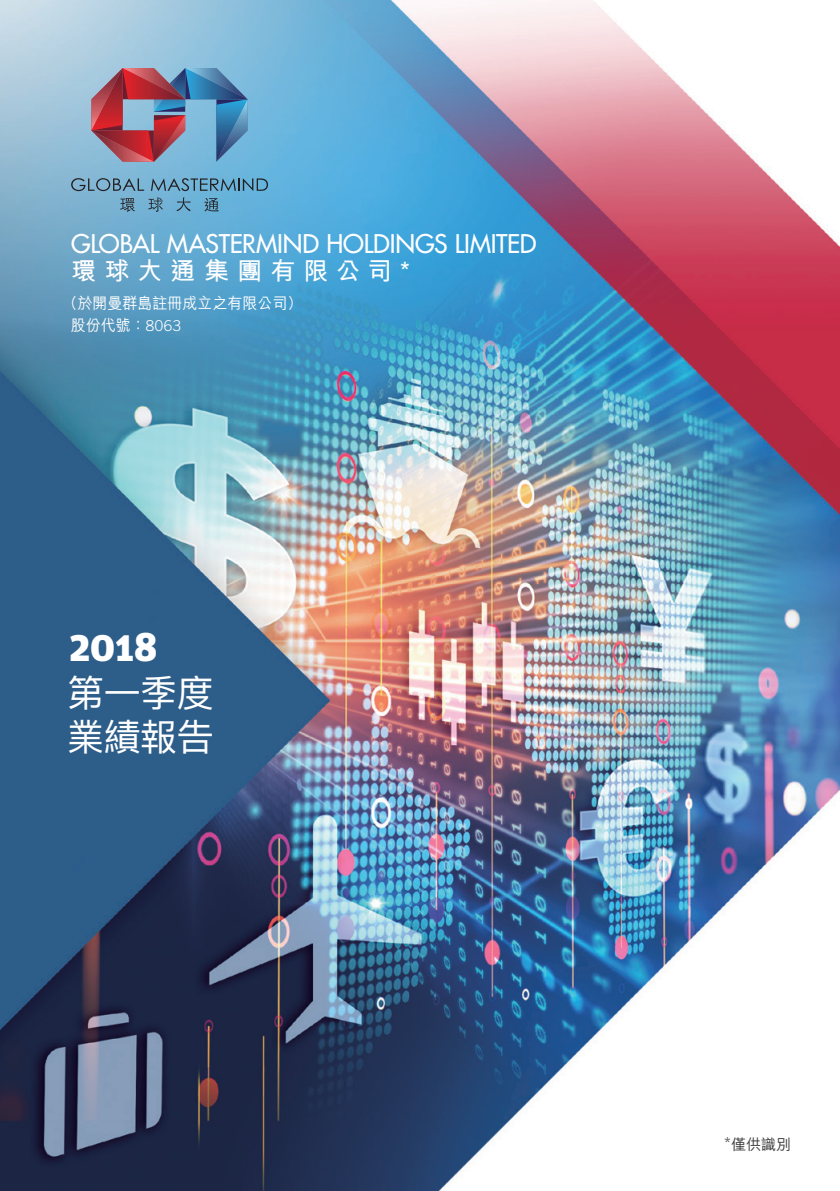
<style>
.page{position:relative;width:840px;height:1191px;background:#fff}
.page>*{position:absolute;margin:0;border:0;box-sizing:border-box;transform-origin:0 0}
.t1{font:900 40px "Unit";color:#fff}
.t2{font:37px/44.4px "Ping Fang HK";letter-spacing:-.015em;color:#fff}
.t3{font:500 25px "Futura Std";letter-spacing:-.01em;color:#fff}
.t4{font:700 25px "M Hei HK";letter-spacing:.32em;color:#fff}
.t5{font:500 15.8px/21.8px "M Hei HK";color:#fff;scale:.95 1}
.t6{font:500 15px "M Hei HK";color:#3e3e3f}
.s1{font-family:"Trade Gothic LT Std";font-weight:300;font-size:15px}
.s2{font-family:"Trade Gothic LT Std";font-weight:400}
</style>
<div class="page">
<img style="left:0;top:0;width:839px;height:1191px">
<svg style="left:120px;top:198px;width:15px;height:14px"></svg>
<svg style="left:148px;top:197px;width:15px;height:15px"></svg>
<svg style="left:176px;top:197px;width:15px;height:14px"></svg>
<svg style="left:204px;top:198px;width:14px;height:13px"></svg>
<svg style="left:71px;top:178px;width:73px;height:13px"></svg>
<svg style="left:151px;top:178px;width:117px;height:13px;background:#598ba7"></svg>
<svg style="left:91px;top:68px;width:156px;height:94px;background:#837792"></svg>
<p class="t3" style="left:71px;top:228px;width:466px">GLOBAL MASTERMIND HOLDINGS LIMITED</p>
<p class="t4" style="left:71px;top:253px;width:340px">環球大通集團有限公司*</p>
<p class="t5" style="left:71px;top:291px;width:245px;text-indent:-9px">（於開曼群島註冊成立之有限公司）股份代號：<span class="s1">8063</span></p>
<h1 class="t1" style="left:69px;top:622px;width:90px">2018</h1>
<h2 class="t2" style="left:67px;top:671px;width:148px">第一季度業績報告</h2>
<p class="t6" style="left:723px;top:1133px;width:69px"><span class="s2">*</span>僅供識別</p>
</div>
